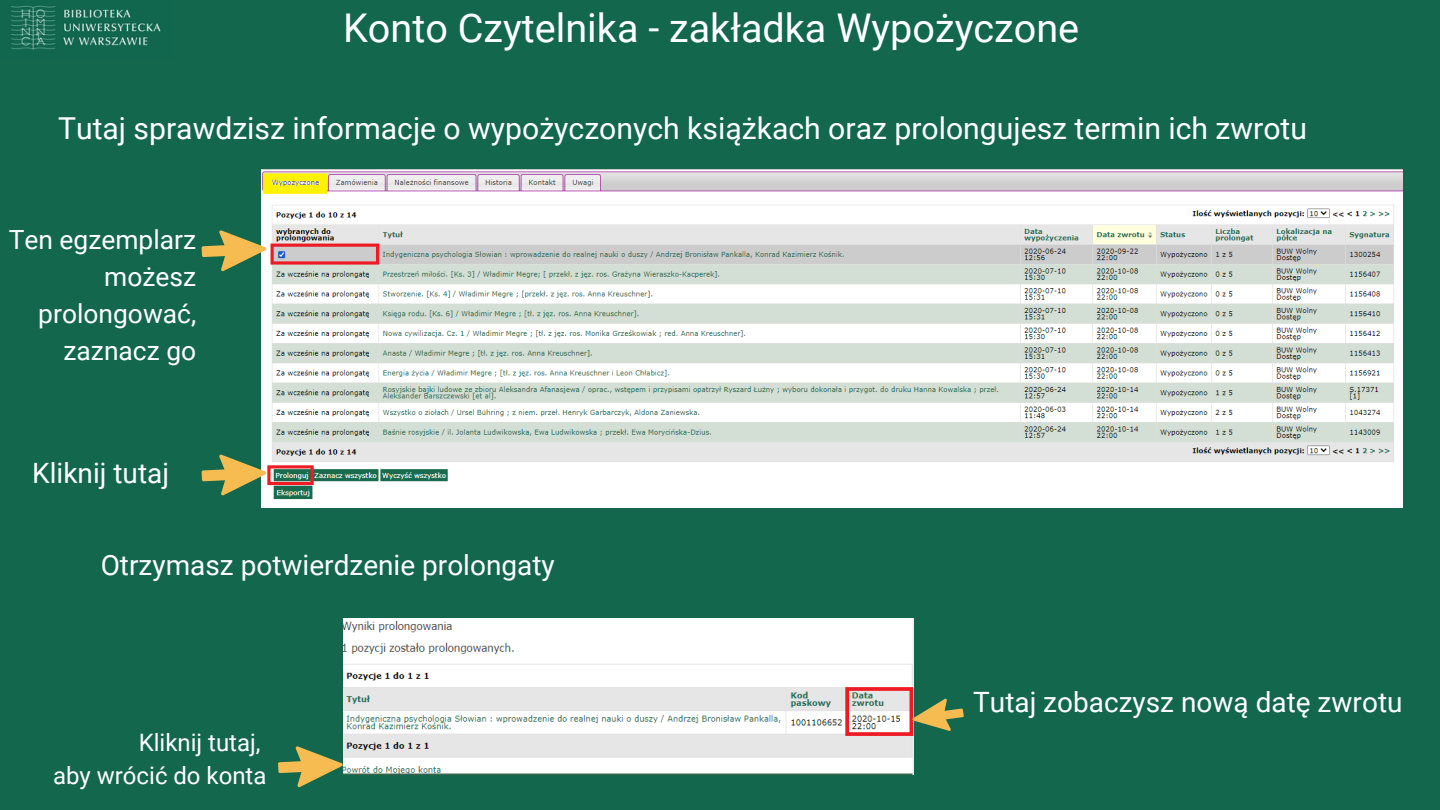
<style>
.page{position:relative;width:1440px;height:810px;background:#13674d}
.page>*{position:absolute;margin:0;border:0;box-sizing:border-box;transform-origin:0 0}
.t1{font:39.6px "Roboto";color:#fff}
.t2{font:30.2px "Roboto";color:#fff}
.t3{font:28px "Roboto";color:#fff}
.t4{font:26.4px/36.8px "Roboto";color:#fff;text-align:right}
.t5{font:24px "Roboto";color:#fff}
</style>
<div class="page">
<img style="left:11px;top:5px;width:150px;height:45px">
<img style="left:343px;top:618px;width:570px;height:156px">
<img style="left:261px;top:170px;width:1142px;height:337px">
<svg style="left:201px;top:225px;width:66px;height:59px"></svg>
<svg style="left:201px;top:449px;width:66px;height:59px"></svg>
<svg style="left:278px;top:746px;width:65px;height:42px"></svg>
<svg style="left:912px;top:691px;width:52px;height:44px"></svg>
<p class="t1" style="left:343px;top:5px;width:738px">Konto Czytelnika - zakładka Wypożyczone</p>
<p class="t2" style="left:58px;top:111px;width:1251px">Tutaj sprawdzisz informacje o wypożyczonych książkach oraz prolongujesz termin ich zwrotu</p>
<p class="t4" style="left:9px;top:222px;width:189px">Ten egzemplarz możesz prolongować, zaznacz go</p>
<p class="t3" style="left:32px;top:457px;width:138px">Kliknij tutaj</p>
<p class="t3" style="left:101px;top:549px;width:456px">Otrzymasz potwierdzenie prolongaty</p>
<p class="t5" style="left:139px;top:729px;width:123px">Kliknij tutaj,</p>
<p class="t5" style="left:53px;top:762px;width:215px">aby wrócić do konta</p>
<p class="t3" style="left:973px;top:686px;width:431px">Tutaj zobaczysz nową datę zwrotu</p>
</div>
